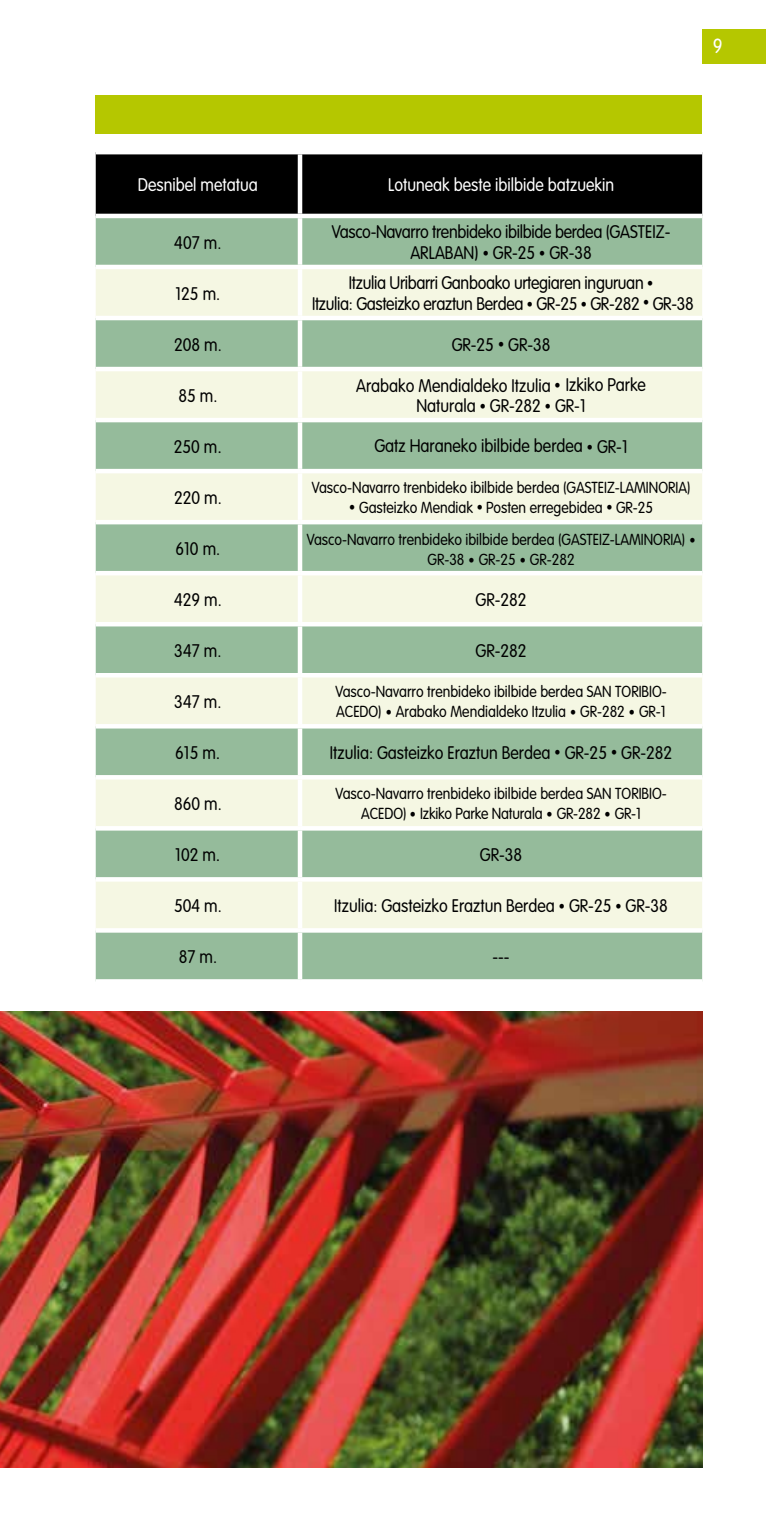
<style>
.page{position:relative;width:766px;height:1531px;background:#fff}
.page>*{position:absolute;margin:0;border:0;box-sizing:border-box;transform-origin:0 0}
.t1{font:300 20.25px "VAG Rounded";color:#fff;scale:.9 1}
.t2{font:300 18px/20.2px "VAG Rounded";color:#000;text-align:center;scale:.9 1}
.t3{font:300 18px/20.2px "VAG Rounded";letter-spacing:-.02em;color:#000;text-align:center;scale:.9 1}
.t4{font:300 18px "VAG Rounded";color:#fff;scale:.9 1}
.t5{font:300 15.75px/20.2px "VAG Rounded";color:#000;text-align:center;scale:.9 1}
.s1{font-size:13.5px}
</style>
<div class="page">
<div style="left:702px;top:29px;width:63px;height:35px;background:#b5c700"></div>
<img style="left:0;top:1011px;width:702px;height:456px">
<div style="left:96px;top:154px;width:606px;height:60px;background:#000"></div>
<div style="left:96px;top:218px;width:606px;height:761px;background:#95bb9b"></div>
<svg style="left:96px;top:269px;width:606px;height:659px;background:#c9dbc2"></svg>
<hr style="left:298px;top:218px;width:4px;height:47px;background:#fff">
<hr style="left:96px;top:265px;width:204px;height:4px;background:#fff">
<hr style="left:300px;top:265px;width:402px;height:4px;background:#fff">
<hr style="left:298px;top:154px;width:4px;height:60px;background:#fff">
<hr style="left:298px;top:269px;width:4px;height:47px;background:#fff">
<hr style="left:298px;top:371px;width:4px;height:47px;background:#fff">
<hr style="left:298px;top:473px;width:4px;height:47px;background:#fff">
<hr style="left:298px;top:575px;width:4px;height:47px;background:#fff">
<hr style="left:298px;top:677px;width:4px;height:47px;background:#fff">
<hr style="left:298px;top:779px;width:4px;height:47px;background:#fff">
<hr style="left:298px;top:881px;width:4px;height:47px;background:#fff">
<hr style="left:96px;top:928px;width:204px;height:4px;background:#fff">
<hr style="left:300px;top:928px;width:402px;height:4px;background:#fff">
<hr style="left:298px;top:932px;width:4px;height:47px;background:#fff">
<hr style="left:96px;top:316px;width:204px;height:4px;background:#fff">
<hr style="left:298px;top:320px;width:4px;height:47px;background:#fff">
<hr style="left:300px;top:316px;width:402px;height:4px;background:#fff">
<hr style="left:96px;top:367px;width:204px;height:4px;background:#fff">
<hr style="left:300px;top:367px;width:402px;height:4px;background:#fff">
<hr style="left:96px;top:418px;width:204px;height:4px;background:#fff">
<hr style="left:298px;top:422px;width:4px;height:47px;background:#fff">
<hr style="left:300px;top:418px;width:402px;height:4px;background:#fff">
<hr style="left:96px;top:469px;width:204px;height:4px;background:#fff">
<hr style="left:300px;top:469px;width:402px;height:4px;background:#fff">
<hr style="left:96px;top:520px;width:204px;height:4px;background:#fff">
<hr style="left:298px;top:524px;width:4px;height:47px;background:#fff">
<hr style="left:300px;top:520px;width:402px;height:4px;background:#fff">
<hr style="left:96px;top:571px;width:204px;height:4px;background:#fff">
<hr style="left:300px;top:571px;width:402px;height:4px;background:#fff">
<hr style="left:96px;top:622px;width:204px;height:4px;background:#fff">
<hr style="left:298px;top:626px;width:4px;height:47px;background:#fff">
<hr style="left:300px;top:622px;width:402px;height:4px;background:#fff">
<hr style="left:96px;top:673px;width:204px;height:4px;background:#fff">
<hr style="left:300px;top:673px;width:402px;height:4px;background:#fff">
<hr style="left:96px;top:724px;width:204px;height:4px;background:#fff">
<hr style="left:298px;top:728px;width:4px;height:47px;background:#fff">
<hr style="left:300px;top:724px;width:402px;height:4px;background:#fff">
<hr style="left:96px;top:775px;width:204px;height:4px;background:#fff">
<hr style="left:300px;top:775px;width:402px;height:4px;background:#fff">
<hr style="left:96px;top:826px;width:204px;height:4px;background:#fff">
<hr style="left:298px;top:830px;width:4px;height:47px;background:#fff">
<hr style="left:300px;top:826px;width:402px;height:4px;background:#fff">
<svg style="left:96px;top:877px;width:204px;height:4px"></svg>
<svg style="left:300px;top:877px;width:402px;height:4px"></svg>
<div style="left:96px;top:96px;width:606px;height:38px;background:#b5c700"></div>
<p class="t1" style="left:712px;top:35px;width:12px">9</p>
<p class="t4" style="left:138px;top:174px;width:135px">Desnibel metatua</p>
<p class="t4" style="left:388px;top:174px;width:252px">Lotuneak beste ibilbide batzuekin</p>
<p class="t2" style="left:174px;top:232px;width:54px">407 m.</p>
<p class="t3" style="left:331px;top:222px;width:377px">Vasco-Navarro trenbideko ibilbide berdea (GASTEIZ-<br>ARLABAN) <span class="s1">•</span> GR-25 <span class="s1">•</span> GR-38</p>
<p class="t2" style="left:175px;top:283px;width:51px">125 m.</p>
<p class="t3" style="left:312px;top:273px;width:425px">Itzulia Uribarri Ganboako urtegiaren inguruan <span class="s1">•<br></span>Itzulia: Gasteizko eraztun Berdea <span class="s1">•</span> GR-25 <span class="s1">•</span> GR-282 <span class="s1">•</span> GR-38</p>
<p class="t2" style="left:174px;top:334px;width:54px">208 m.</p>
<p class="t2" style="left:451px;top:334px;width:111px">GR-25 <span class="s1">•</span> GR-38</p>
<p class="t2" style="left:178px;top:385px;width:45px">85 m.</p>
<p class="t2" style="left:356px;top:375px;width:323px">Arabako Mendialdeko Itzulia <span class="s1">•</span> Izkiko Parke<br>Naturala <span class="s1">•</span> GR-282 <span class="s1">•</span> GR-1</p>
<p class="t2" style="left:174px;top:436px;width:55px">250 m.</p>
<p class="t2" style="left:374px;top:435px;width:283px">Gatz Haraneko ibilbide berdea <span class="s1">•</span> GR-1</p>
<p class="t2" style="left:174px;top:487px;width:54px">220 m.</p>
<p class="t5" style="left:311px;top:477px;width:422px">Vasco-Navarro trenbideko ibilbide berdea (GASTEIZ-LAMINORIA)</p>
<p class="t5" style="left:349px;top:497px;width:339px"><span class="s1">•</span> Gasteizko Mendiak <span class="s1">•</span> Posten erregebidea <span class="s1">•</span> GR-25</p>
<p class="t2" style="left:175px;top:538px;width:51px">610 m.</p>
<p class="t5" style="left:306px;top:529px;width:433px">Vasco-Navarro trenbideko ibilbide berdea (GASTEIZ-LAMINORIA) <span class="s1">•<br></span>GR-38 <span class="s1">•</span> GR-25 <span class="s1">•</span> GR-282</p>
<p class="t2" style="left:174px;top:589px;width:54px">429 m.</p>
<p class="t2" style="left:475px;top:589px;width:58px">GR-282</p>
<p class="t2" style="left:174px;top:640px;width:54px">347 m.</p>
<p class="t2" style="left:475px;top:640px;width:58px">GR-282</p>
<p class="t2" style="left:174px;top:691px;width:54px">347 m.</p>
<p class="t5" style="left:335px;top:681px;width:289px">Vasco-Navarro trenbideko ibilbide berdea San</p>
<p class="t5" style="left:336px;top:681px;width:369px;text-align:right">Toribio-<br>Acedo) <span class="s1">•</span> Arabako Mendialdeko Itzulia <span class="s1">•</span> GR-282 <span class="s1">•</span> GR-1</p>
<p class="t2" style="left:175px;top:742px;width:52px">615 m.</p>
<p class="t2" style="left:330px;top:742px;width:381px">Itzulia: Gasteizko Eraztun Berdea <span class="s1">•</span> GR-25 <span class="s1">•</span> GR-282</p>
<p class="t2" style="left:174px;top:793px;width:54px">860 m.</p>
<p class="t5" style="left:335px;top:783px;width:289px">Vasco-Navarro trenbideko ibilbide berdea San</p>
<p class="t5" style="left:361px;top:783px;width:341px;text-align:left;text-indent:254px">Toribio-<br>Acedo) <span class="s1">•</span> Izkiko Parke Naturala <span class="s1">•</span> GR-282 <span class="s1">•</span> GR-1</p>
<p class="t2" style="left:175px;top:844px;width:52px">102 m.</p>
<p class="t2" style="left:480px;top:844px;width:48px">GR-38</p>
<p class="t2" style="left:174px;top:895px;width:54px">504 m.</p>
<p class="t2" style="left:334px;top:895px;width:372px">Itzulia: Gasteizko Eraztun Berdea <span class="s1">•</span> GR-25 <span class="s1">•</span> GR-38</p>
<p class="t2" style="left:179px;top:946px;width:44px">87 m.</p>
<p class="t2" style="left:492px;top:946px;width:21px">---</p>
</div>
